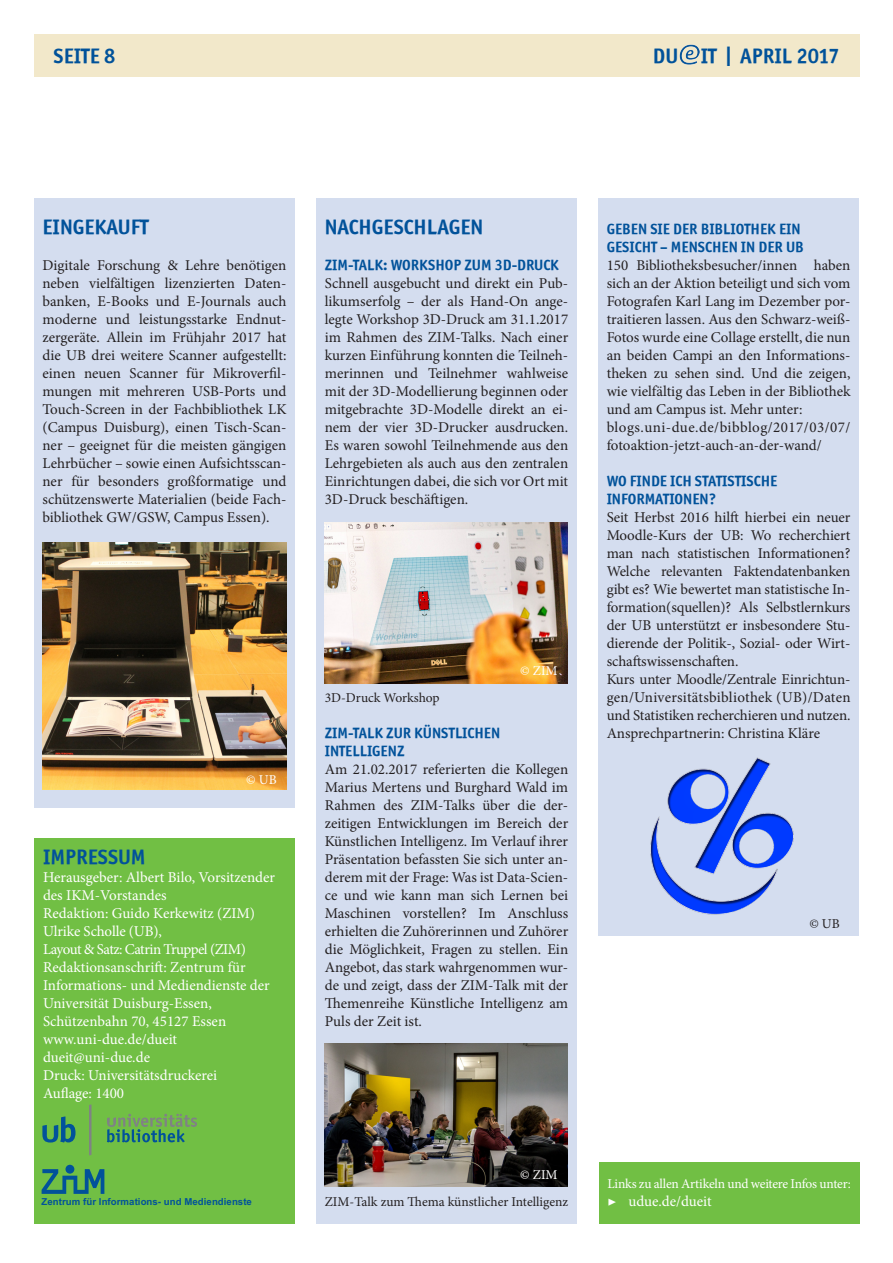
<style>
.page{position:relative;width:893px;height:1263px;background:#fff}
.page>*{position:absolute;margin:0;border:0;box-sizing:border-box;transform-origin:0 0}
.subTitel_14_pt{font:21px "Officina Sans ITCTT Bold";color:#01529a}
.Titel{font:21px "Officina Sans ITCTT Bold";color:#01529a}
.fließtext{font:15px/18px "Minion Pro";color:#231f20;text-align:justify}
.fließtext_linksbündi{font:15px/18px "Minion Pro";color:#fff}
.Zwischentitel{font:15px "Officina Sans ITCTT Bold";color:#01529a}
.fließtext_linksbündi-2{font:15px "Minion Pro";letter-spacing:-.035em;color:#fff}
.bildunterschrift{font:13.5px "Minion Pro";color:#231f20}
.bildunterschrift-2{font:13.5px "Minion Pro";letter-spacing:-.015em;color:#fff}
.t1{font:700 9.6px "Arial";letter-spacing:.005em;color:#01529a}
.s1{font-family:"Arial";font-size:27px}
</style>
<div class="page">
<div style="left:34px;top:34px;width:825px;height:42px;background:#f2e8ca"></div>
<div style="left:35px;top:838px;width:260px;height:385px;background:#71bf44"></div>
<div style="left:598px;top:198px;width:261px;height:738px;background:#d4ddef"></div>
<div style="left:316px;top:198px;width:261px;height:1025px;background:#d4ddef"></div>
<svg style="left:42px;top:1169px;width:62px;height:25px"></svg>
<div style="left:65px;top:1165px;width:9px;height:8px;background:#01529a;border-radius:50%"></div>
<svg style="left:107px;top:1114px;width:90px;height:28px"></svg>
<svg style="left:89px;top:1104px;width:2px;height:51px"></svg>
<svg style="left:42px;top:1116px;width:34px;height:26px"></svg>
<div style="left:599px;top:1162px;width:260px;height:61px;background:#71bf44"></div>
<img style="left:680px;top:45px;width:19px;height:20px">
<img style="left:325px;top:523px;width:242px;height:161px">
<img style="left:325px;top:1043px;width:242px;height:144px">
<img style="left:650px;top:757px;width:144px;height:158px">
<div style="left:34px;top:198px;width:261px;height:610px;background:#d4ddef"></div>
<img style="left:43px;top:543px;width:243px;height:246px">
<p class="subTitel_14_pt" style="left:54px;top:43px;width:63px">SEITE 8</p>
<p class="Titel" style="left:653px;top:42px;width:188px">DU IT <span class="s1">I</span> APRIL 2017</p>
<p class="subTitel_14_pt" style="left:43px;top:214px;width:108px">EINGEKAUFT</p>
<p class="fließtext" style="left:43px;top:256px;width:245px">Digitale Forschung &amp; Lehre benötigen neben vielfältigen lizenzierten Daten&shy;banken, E-Books und E-Journals auch moderne und leistungsstarke Endnut&shy;zergeräte. Allein im Frühjahr 2017 hat die UB drei weitere Scanner aufgestellt: einen neuen Scanner für Mikroverfil&shy;mungen mit mehreren USB-Ports und Touch-Screen in der Fachbibliothek LK (Campus Duisburg), einen Tisch-Scan&shy;ner – geeignet für die meisten gängigen Lehrbücher – sowie einen Aufsichtsscan&shy;ner für besonders großformatige und schützenswerte Materialien (beide Fach&shy;bibliothek GW/GSW, Campus Essen).</p>
<p class="subTitel_14_pt" style="left:325px;top:214px;width:160px">NACHGESCHLAGEN</p>
<p class="Zwischentitel" style="left:325px;top:256px;width:236px">ZIM-TALK: WORKSHOP ZUM 3D-DRUCK</p>
<p class="fließtext" style="left:325px;top:274px;width:245px">Schnell ausgebucht und direkt ein Pub&shy;likumserfolg – der als Hand-On ange&shy;legte Workshop 3D-Druck am 31.1.2017 im Rahmen des ZIM-Talks. Nach einer kurzen Einführung konnten die Teilneh&shy;merinnen und Teilnehmer wahlweise mit der 3D-Modellierung beginnen oder mitgebrachte 3D-Modelle direkt an ei&shy;nem der vier 3D-Drucker ausdrucken.<br>Es waren sowohl Teilnehmende aus den Lehrgebieten als auch aus den zentralen Einrichtungen dabei, die sich vor Ort mit 3D-Druck beschäftigen.</p>
<p class="bildunterschrift-2" style="left:246px;top:770px;width:32px">© UB</p>
<p class="subTitel_14_pt" style="left:43px;top:844px;width:104px">IMPRESSUM</p>
<p class="fließtext_linksbündi" style="left:43px;top:868px;width:234px">Herausgeber: Albert Bilo, Vorsitzender des IKM-Vorstandes</p>
<p class="fließtext_linksbündi" style="left:43px;top:904px;width:214px">Redaktion: Guido Kerkewitz (ZIM)<br>Ulrike Scholle (UB),</p>
<p class="fließtext_linksbündi-2" style="left:43px;top:939px;width:204px">Layout &amp; Satz: Catrin Truppel (ZIM)</p>
<p class="fließtext_linksbündi" style="left:43px;top:958px;width:204px">Redaktionsanschrift: Zentrum für</p>
<p class="fließtext_linksbündi" style="left:43px;top:976px;width:228px">Informations- und Mediendienste der<br>Universität Duisburg-Essen,</p>
<p class="fließtext_linksbündi" style="left:43px;top:1012px;width:185px">Schützenbahn 70, 45127 Essen</p>
<p class="fließtext_linksbündi" style="left:43px;top:1030px;width:136px">www.uni-due.de/dueit</p>
<p class="fließtext_linksbündi" style="left:43px;top:1048px;width:109px">dueit@uni-due.de</p>
<p class="fließtext_linksbündi" style="left:43px;top:1066px;width:176px">Druck: Universitätsdruckerei</p>
<p class="fließtext_linksbündi" style="left:43px;top:1084px;width:83px">Auflage: 1400</p>
<p class="bildunterschrift-2" style="left:520px;top:662px;width:39px">© ZIM</p>
<p class="bildunterschrift" style="left:325px;top:689px;width:116px">3D-Druck Workshop</p>
<p class="Zwischentitel" style="left:325px;top:724px;width:177px">ZIM-TALK ZUR KÜNSTLICHEN</p>
<p class="Zwischentitel" style="left:325px;top:742px;width:81px">INTELLIGENZ</p>
<p class="fließtext" style="left:325px;top:760px;width:245px">Am 21.02.2017 referierten die Kollegen Marius Mertens und Burghard Wald im Rahmen des ZIM-Talks über die der&shy;zeitigen Entwicklungen im Bereich der Künstlichen Intelligenz. Im Verlauf ihrer Präsentation befassten Sie sich unter an&shy;derem mit der Frage: Was ist Data-Scien&shy;ce und wie kann man sich Lernen bei Maschinen vorstellen? Im Anschluss erhielten die Zuhörerinnen und Zuhörer die Möglichkeit, Fragen zu stellen. Ein Angebot, das stark wahrgenommen wur&shy;de und zeigt, dass der ZIM-Talk mit der Themenreihe Künstliche Intelligenz am Puls der Zeit ist.</p>
<p class="bildunterschrift-2" style="left:520px;top:1166px;width:39px">© ZIM</p>
<p class="t1" style="left:42px;top:1195px;width:212px">Zentrum für Informations- und Mediendienste</p>
<p class="bildunterschrift" style="left:325px;top:1193px;width:245px">ZIM-Talk zum Thema künstlicher Intelligenz</p>
<p class="Zwischentitel" style="left:607px;top:220px;width:196px">GEBEN SIE DER BIBLIOTHEK EIN</p>
<p class="Zwischentitel" style="left:607px;top:238px;width:199px">GESICHT – MENSCHEN IN DER UB</p>
<p class="fließtext" style="left:607px;top:256px;width:245px">150 Bibliotheksbesucher/innen haben sich an der Aktion beteiligt und sich vom Fotografen Karl Lang im Dezember por&shy;traitieren lassen. Aus den Schwarz-weiß-Fotos wurde eine Collage erstellt, die nun an beiden Campi an den Informations&shy;theken zu sehen sind. Und die zeigen, wie vielfältig das Leben in der Bibliothek und am Campus ist. Mehr unter:</p>
<p class="fließtext" style="left:607px;top:418px;width:245px">blogs.uni-due.de/bibblog/2017/03/07/ fotoaktion-jetzt-auch-an-der-wand/</p>
<p class="Zwischentitel" style="left:607px;top:472px;width:172px">WO FINDE ICH STATISTISCHE</p>
<p class="Zwischentitel" style="left:607px;top:490px;width:111px">INFORMATIONEN?</p>
<p class="fließtext" style="left:607px;top:508px;width:245px">Seit Herbst 2016 hilft hierbei ein neuer Moodle-Kurs der UB: Wo recherchiert man nach statistischen Informationen?<br>Welche relevanten Faktendatenbanken gibt es? Wie bewertet man statistische In&shy;formation(squellen)? Als Selbstlernkurs der UB unterstützt er insbesondere Stu&shy;dierende der Politik-, Sozial- oder Wirt&shy;schaftswissenschaften.</p>
<p class="fließtext" style="left:607px;top:670px;width:245px">Kurs unter Moodle/Zentrale Einrichtun&shy;gen/Universitätsbibliothek (UB)/Daten und Statistiken recherchieren und nutzen.</p>
<p class="fließtext" style="left:607px;top:724px;width:215px">Ansprechpartnerin: Christina Kläre</p>
<p class="bildunterschrift" style="left:809px;top:914px;width:32px">© UB</p>
<p class="bildunterschrift-2" style="left:607px;top:1175px;width:245px">Links zu allen Artikeln und weitere Infos unter:</p>
<p class="fließtext_linksbündi" style="left:607px;top:1192px;width:106px">▶ udue.de/dueit</p>
</div>
